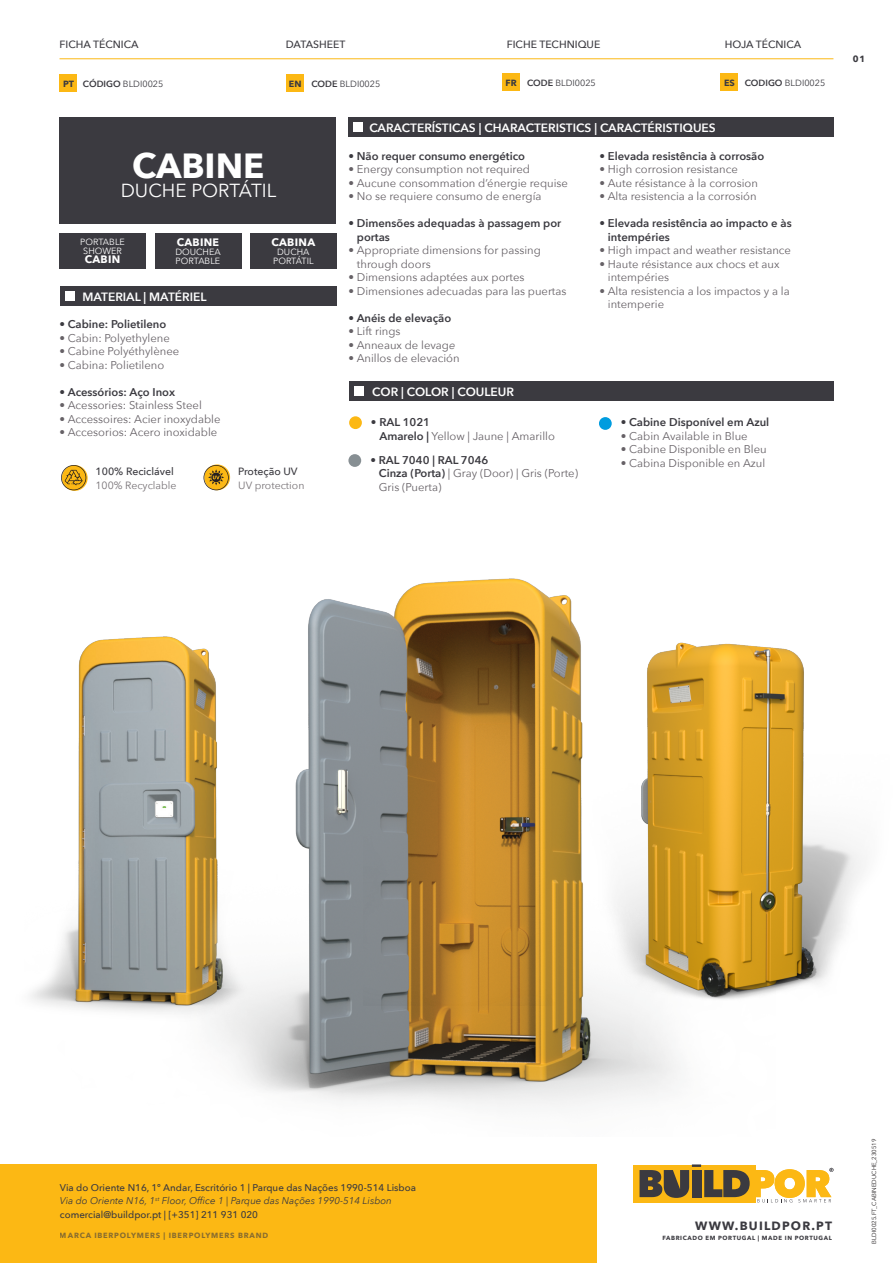
<style>
.page{position:relative;width:893px;height:1263px;background:#fff}
.page>*{position:absolute;margin:0;border:0;box-sizing:border-box;transform-origin:0 0}
.t1{font:700 34.8px "Avenir Next";color:#fff}
.t2{font:18.9px "Avenir Next";color:#fff}
.t3{font:600 12px "Avenir Next";color:#fff}
.t4{font:700 12px "Avenir Next";letter-spacing:.1em;color:#3b3a40}
.t5{font:11.25px/13.5px "Avenir Next";color:#666166}
.t6{font:600 11.25px/13.5px "Avenir Next";color:#3b3a40}
.t7{font:700 10.8px "Avenir Next";letter-spacing:.03em;color:#fff}
.t8{font:500 10.5px "Avenir Next";color:#3b3a40}
.t9{font:10.5px "Avenir Next";color:#777276}
.t10{font:500 9.75px/13.5px "Avenir Next";color:#3b3a40}
.t11{font:9px "Avenir Next";color:#3b3a40}
.t12{font:9px/9px "Avenir Next";color:#fff;text-align:center}
.t13{font:700 9px "Avenir Next";color:#3b3a40}
.t14{font:700 7.5px "Avenir Next";letter-spacing:.1em;color:#3b3a40}
.t15{font:700 6px "Avenir Next";letter-spacing:.1em;color:#3b3a40}
.t16{font:6px "Avenir Next";color:#231f20}
.s1{font-weight:700}
.s2{font-weight:600}
.s3{font-style:italic;color:#777276}
.s4{font-weight:600;color:#3b3a40}
.s5{font-weight:400;font-style:italic}
</style>
<div class="page">
<img style="left:227px;top:578px;width:453px;height:528px">
<hr style="left:60px;top:58px;width:773px;height:1px;background:#fcb814">
<div style="left:60px;top:74px;width:17px;height:17px;background:#fcb814"></div>
<div style="left:287px;top:74px;width:17px;height:17px;background:#fcb814"></div>
<div style="left:503px;top:74px;width:17px;height:17px;background:#fcb814"></div>
<div style="left:721px;top:74px;width:17px;height:17px;background:#fcb814"></div>
<div style="left:60px;top:286px;width:276px;height:20px;background:#3b3a40"></div>
<div style="left:65px;top:292px;width:10px;height:9px;background:#fff"></div>
<div style="left:348px;top:117px;width:485px;height:20px;background:#3b3a40"></div>
<div style="left:353px;top:123px;width:10px;height:9px;background:#fff"></div>
<svg style="left:62px;top:465px;width:26px;height:26px"></svg>
<svg style="left:61px;top:465px;width:25px;height:25px"></svg>
<svg style="left:204px;top:464px;width:26px;height:26px"></svg>
<svg style="left:204px;top:465px;width:25px;height:25px"></svg>
<div style="left:348px;top:454px;width:13px;height:13px;background:#878f93;border-radius:50%"></div>
<div style="left:599px;top:417px;width:13px;height:13px;background:#009cdf;border-radius:50%"></div>
<div style="left:349px;top:416px;width:13px;height:13px;background:#fcb814;border-radius:50%"></div>
<div style="left:349px;top:381px;width:484px;height:20px;background:#3b3a40"></div>
<div style="left:354px;top:387px;width:10px;height:9px;background:#fff"></div>
<img style="left:30px;top:595px;width:316px;height:450px">
<img style="left:363px;top:613px;width:501px;height:393px">
<div style="left:60px;top:117px;width:276px;height:107px;background:#3b3a40"></div>
<div style="left:60px;top:233px;width:86px;height:35px;background:#3b3a40"></div>
<div style="left:155px;top:233px;width:86px;height:35px;background:#3b3a40"></div>
<div style="left:250px;top:233px;width:86px;height:35px;background:#3b3a40"></div>
<div style="left:0;top:1165px;width:597px;height:98px;background:#fcb814"></div>
<div style="left:634px;top:1165px;width:122px;height:37px;background:#fcb814"></div>
<svg style="left:639px;top:1165px;width:194px;height:37px"></svg>
<p class="t8" style="left:60px;top:35px;width:80px">FICHA TÉCNICA</p>
<p class="t8" style="left:286px;top:35px;width:61px">DATASHEET</p>
<p class="t8" style="left:507px;top:35px;width:95px">FICHE TECHNIQUE</p>
<p class="t8" style="left:725px;top:35px;width:78px">HOJA TÉCNICA</p>
<p class="t11" style="left:63px;top:76px;width:102px"><span class="s1">PT</span> <span class="s2">CÓDIGO</span> BLDI0025</p>
<p class="t11" style="left:289px;top:76px;width:93px"><span class="s1">EN</span> <span class="s2">CODE</span> BLDI0025</p>
<p class="t11" style="left:506px;top:75px;width:92px"><span class="s1">FR</span> <span class="s2">CODE</span> BLDI0025</p>
<p class="t11" style="left:724px;top:75px;width:103px"><span class="s1">ES</span> <span class="s2">CODIGO</span> BLDI0025</p>
<h1 class="t1" style="left:132px;top:135px;width:134px">CABINE</h1>
<h2 class="t2" style="left:121px;top:174px;width:157px">DUCHE PORTÁTIL</h2>
<p class="t12" style="left:80px;top:237px;width:46px">PORTABLE<br>SHOWER</p>
<p class="t7" style="left:85px;top:250px;width:37px">CABIN</p>
<p class="t7" style="left:177px;top:233px;width:44px">CABINE</p>
<p class="t12" style="left:175px;top:247px;width:47px;text-align:left">DOUCHEA<br>PORTABLE</p>
<p class="t3" style="left:82px;top:287px;width:126px">MATERIAL | MATÉRIEL</p>
<p class="t6" style="left:60px;top:317px;width:108px">• Cabine: Polietileno</p>
<p class="t5" style="left:60px;top:331px;width:112px">• Cabin: Polyethylene</p>
<p class="t5" style="left:60px;top:344px;width:121px">• Cabine Polyéthylènee</p>
<p class="t5" style="left:60px;top:358px;width:106px">• Cabina: Polietileno</p>
<p class="t6" style="left:60px;top:385px;width:117px">• Acessórios: Aço Inox</p>
<p class="t5" style="left:60px;top:398px;width:144px">• Acessories: Stainless Steel</p>
<p class="t5" style="left:60px;top:412px;width:163px">• Accessoires: Acier inoxydable</p>
<p class="t5" style="left:60px;top:425px;width:159px">• Accesorios: Acero inoxidable</p>
<p class="t8" style="left:96px;top:462px;width:80px">100% Reciclável</p>
<p class="t9" style="left:96px;top:476px;width:83px">100% Recyclable</p>
<p class="t7" style="left:271px;top:233px;width:45px">CABINA</p>
<p class="t12" style="left:273px;top:247px;width:42px">DUCHA<br>PORTÁTIL</p>
<p class="t8" style="left:238px;top:462px;width:61px">Proteção UV</p>
<p class="t9" style="left:238px;top:476px;width:68px">UV protection</p>
<p class="t3" style="left:369px;top:118px;width:348px">CARACTERÍSTICAS | CHARACTERISTICS | CARACTÉRISTIQUES</p>
<p class="t6" style="left:348px;top:149px;width:178px">• Não requer consumo energético</p>
<p class="t5" style="left:348px;top:162px;width:183px">• Energy consumption not required</p>
<p class="t5" style="left:348px;top:175px;width:221px">• Aucune consommation d’énergie requise</p>
<p class="t5" style="left:348px;top:189px;width:195px">• No se requiere consumo de energía</p>
<p class="t6" style="left:357px;top:216px;width:206px;text-indent:-9px">• Dimensões adequadas à passagem por portas</p>
<p class="t5" style="left:357px;top:243px;width:185px;text-indent:-9px">• Appropriate dimensions for passing through doors</p>
<p class="t5" style="left:348px;top:270px;width:177px">• Dimensions adaptées aux portes</p>
<p class="t5" style="left:348px;top:283px;width:220px">• Dimensiones adecuadas para las puertas</p>
<p class="t6" style="left:348px;top:311px;width:104px">• Anéis de elevação</p>
<p class="t5" style="left:348px;top:324px;width:54px">• Lift rings</p>
<p class="t5" style="left:348px;top:337px;width:109px">• Anneaux de levag<span class="s3">e</span></p>
<p class="t5" style="left:348px;top:351px;width:113px">• Anillos de elevación</p>
<p class="t3" style="left:372px;top:382px;width:143px">COR | COLOR | COULEUR</p>
<p class="t6" style="left:599px;top:149px;width:166px">• Elevada resistência à corrosão</p>
<p class="t5" style="left:599px;top:162px;width:140px">• High corrosion resistance</p>
<p class="t5" style="left:599px;top:175px;width:160px">• Aute résistance à la corrosion</p>
<p class="t5" style="left:599px;top:189px;width:159px">• Alta resistencia a la corrosión</p>
<p class="t6" style="left:608px;top:216px;width:185px;text-indent:-9px">• Elevada resistência ao impacto e às intempéries</p>
<p class="t5" style="left:599px;top:243px;width:193px">• High impact and weather resistance</p>
<p class="t5" style="left:608px;top:256px;width:173px;text-indent:-9px">• Haute résistance aux chocs et aux intempéries</p>
<p class="t5" style="left:608px;top:283px;width:183px;text-indent:-9px">• Alta resistencia a los impactos y a la intemperie</p>
<p class="t6" style="left:621px;top:415px;width:150px">• Cabine Disponível em Azul</p>
<p class="t5" style="left:621px;top:428px;width:128px">• Cabin Available in Blue</p>
<p class="t5" style="left:621px;top:442px;width:147px">• Cabine Disponible en Bleu</p>
<p class="t5" style="left:379px;top:415px;width:177px;text-indent:-9px"><span class="s4">• RAL 1021<br>Amarelo |</span> Yellow | Jaune | Amarillo</p>
<p class="t6" style="left:370px;top:453px;width:120px">• RAL 7040 | RAL 7046</p>
<p class="t5" style="left:621px;top:455px;width:146px">• Cabina Disponible en Azul</p>
<p class="t5" style="left:379px;top:466px;width:201px"><span class="s4">Cinza (Porta)</span> | Gray (Door) | Gris (Porte)<br>Gris (Puerta)</p>
<p class="t13" style="left:853px;top:51px;width:14px">01</p>
<p class="t10" style="left:60px;top:1180px;width:358px">Via do Oriente N16, 1º Andar, Escritório 1 | Parque das Nações 1990-514 Lisboa<br><span class="s5">Via do Oriente N16, 1</span><sup>st</sup> <span class="s5">Floor, Office 1 | Parque das Nações 1990-514 Lisbon </span>comercial@buildpor.pt | [+351] 211 931 020</p>
<p class="t4" style="left:695px;top:1215px;width:138px">WWW.BUILDPOR.PT</p>
<p class="t14" style="left:60px;top:1229px;width:210px">MARCA IBERPOLYMERS | IBERPOLYMERS BRAND</p>
<p class="t15" style="left:662px;top:1233px;width:171px">FABRICADO EM PORTUGAL | MADE IN PORTUGAL</p>
<p class="t16" style="left:869px;top:1244px;width:107px;rotate:-90deg">BLDI0025.FT_CABINEDUCHE_230519</p>
</div>
